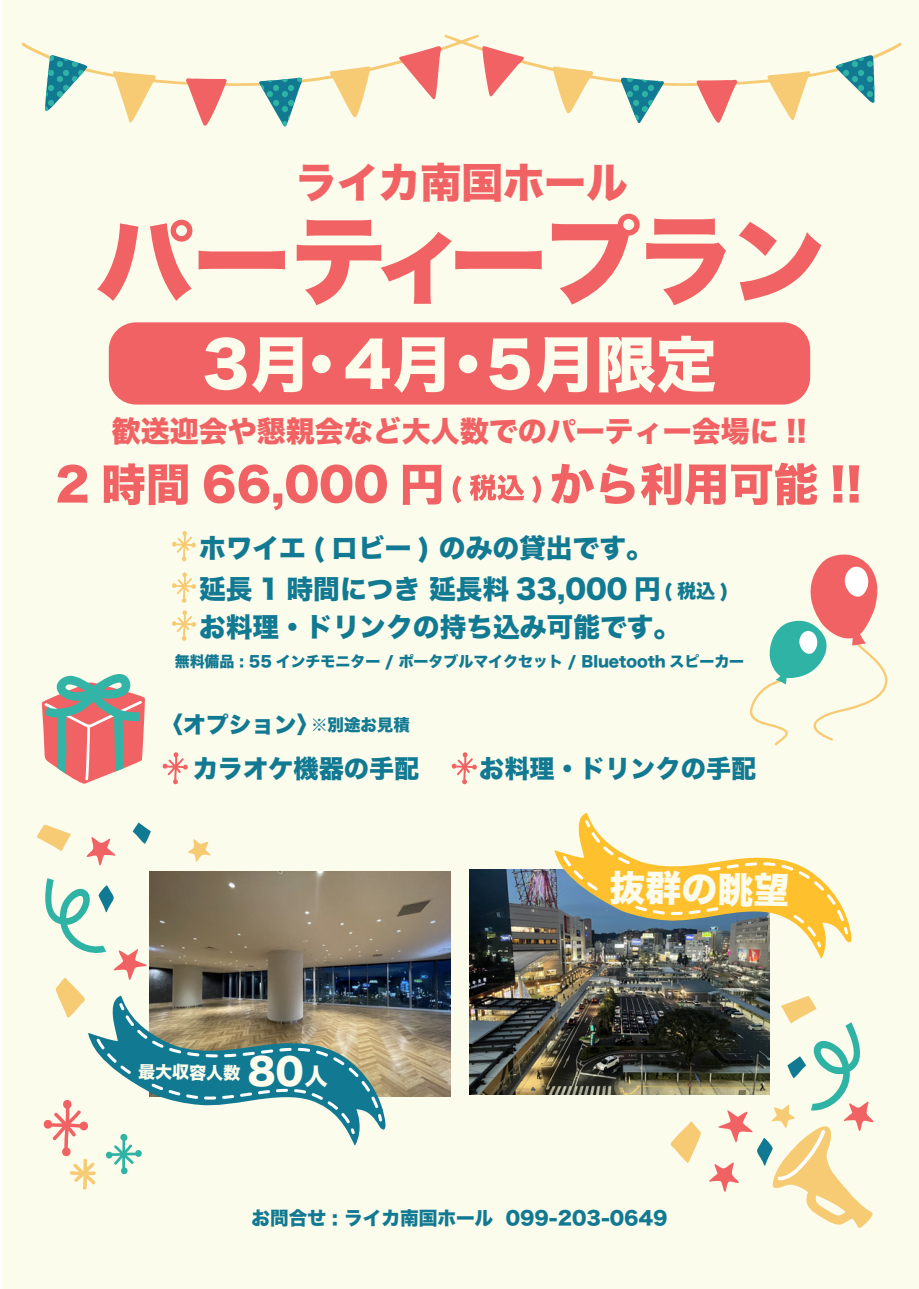
<style>
.page{position:relative;width:919px;height:1289px;background:#fff}
.page>*{position:absolute;margin:0;border:0;box-sizing:border-box;transform-origin:0 0}
.t1{font:97.2px "Hira Kaku Std W8";letter-spacing:-.04em;color:#f16264}
.t2{font:60.6px "Hira Kaku Std W8";letter-spacing:.01em;color:#fbfcec}
.t3{font:41.4px "Hira Kaku Std W8";color:#f16264}
.t4{font:36px "Hira Kaku Std W8";color:#fbfcec}
.t5{font:28.95px "Hira Kaku Std W8";color:#f16264}
.t6{font:26.7px/41px "Hira Kaku Std W8";color:#127992}
.t7{font:25.2px "Hira Kaku Std W8";color:#127992}
.t8{font:22.8px "Hira Kaku Std W8";color:#127992}
.t9{font:19.05px "Hira Kaku Std W8";color:#127992}
.t10{font:18.6px "Hira Kaku Std W8";color:#127992}
.t11{font:16.95px "Hira Kaku Std W8";color:#fbfcec}
.t12{font:14.85px "Hira Kaku Std W8";color:#127992}
.s1{font-size:16.5px}
.s2{font-size:23.4px}
</style>
<div class="page">
<div style="left:3px;top:0;width:915px;height:1288px;background:#fbfcec"></div>
<div style="left:109px;top:322px;width:701px;height:82px;background:#f16264;border-radius:27px"></div>
<img style="left:469px;top:870px;width:300px;height:224px">
<img style="left:150px;top:871px;width:300px;height:225px">
<svg style="left:21px;top:34px;width:881px;height:93px"></svg>
<svg style="left:749px;top:554px;width:138px;height:191px"></svg>
<svg style="left:57px;top:464px;width:30px;height:39px"></svg>
<svg style="left:104px;top:463px;width:84px;height:42px"></svg>
<svg style="left:204px;top:464px;width:183px;height:46px"></svg>
<svg style="left:402px;top:464px;width:39px;height:41px"></svg>
<svg style="left:452px;top:475px;width:9px;height:28px"></svg>
<svg style="left:469px;top:474px;width:55px;height:27px"></svg>
<svg style="left:532px;top:475px;width:9px;height:28px"></svg>
<svg style="left:551px;top:464px;width:43px;height:40px"></svg>
<svg style="left:600px;top:463px;width:34px;height:41px"></svg>
<svg style="left:640px;top:462px;width:177px;height:43px"></svg>
<svg style="left:832px;top:465px;width:10px;height:37px"></svg>
<svg style="left:848px;top:465px;width:11px;height:37px"></svg>
<svg style="left:37px;top:824px;width:34px;height:27px"></svg>
<svg style="left:670px;top:1121px;width:31px;height:41px"></svg>
<svg style="left:554px;top:813px;width:297px;height:145px"></svg>
<svg style="left:133px;top:822px;width:18px;height:21px"></svg>
<svg style="left:86px;top:837px;width:29px;height:28px"></svg>
<svg style="left:188px;top:839px;width:23px;height:22px"></svg>
<svg style="left:43px;top:878px;width:342px;height:312px"></svg>
<svg style="left:42px;top:674px;width:103px;height:110px"></svg>
<svg style="left:172px;top:531px;width:24px;height:30px"></svg>
<svg style="left:172px;top:572px;width:24px;height:31px"></svg>
<svg style="left:172px;top:610px;width:24px;height:30px"></svg>
<svg style="left:162px;top:752px;width:26px;height:32px"></svg>
<svg style="left:451px;top:752px;width:26px;height:32px"></svg>
<svg style="left:708px;top:995px;width:165px;height:233px"></svg>
<h3 class="t3" style="left:295px;top:160px;width:333px">ライカ南国ホール</h3>
<h1 class="t1" style="left:96px;top:207px;width:732px">パーティープラン</h1>
<h2 class="t2" style="left:202px;top:331px;width:516px">3月・4月・5月限定</h2>
<p class="t5" style="left:112px;top:415px;width:696px">歓送迎会や懇親会など大人数でのパーティー会場に !!</p>
<p class="t6" style="left:199px;top:528px;width:463px">ホワイエ ( ロビー ) のみの貸出です。延長 1 時間につき 延長料 33,000 円</p>
<p class="t6" style="left:199px;top:607px;width:482px">お料理・ドリンクの持ち込み可能です。</p>
<p class="t9" style="left:663px;top:580px;width:66px">(税込)</p>
<p class="t12" style="left:175px;top:653px;width:571px">無料備品 : 55 インチモニター / ポータブルマイクセット / Bluetooth スピーカー</p>
<p class="t8" style="left:160px;top:712px;width:251px">〈オプション〉<span class="s1">※別途お見積</span></p>
<p class="t7" style="left:193px;top:754px;width:228px">カラオケ機器の手配</p>
<p class="t7" style="left:479px;top:754px;width:278px">お料理・ドリンクの手配</p>
<p class="t11" style="left:138px;top:1061px;width:104px;rotate:1deg">最大収容人数</p>
<h3 class="t4" style="left:248px;top:1051px;width:82px">80<span class="s2">人</span></h3>
<h3 class="t4" style="left:609px;top:867px;width:181px;rotate:1deg">抜群の眺望</h3>
<p class="t10" style="left:251px;top:1207px;width:417px">お問合せ : ライカ南国ホール 099-203-0649</p>
</div>
